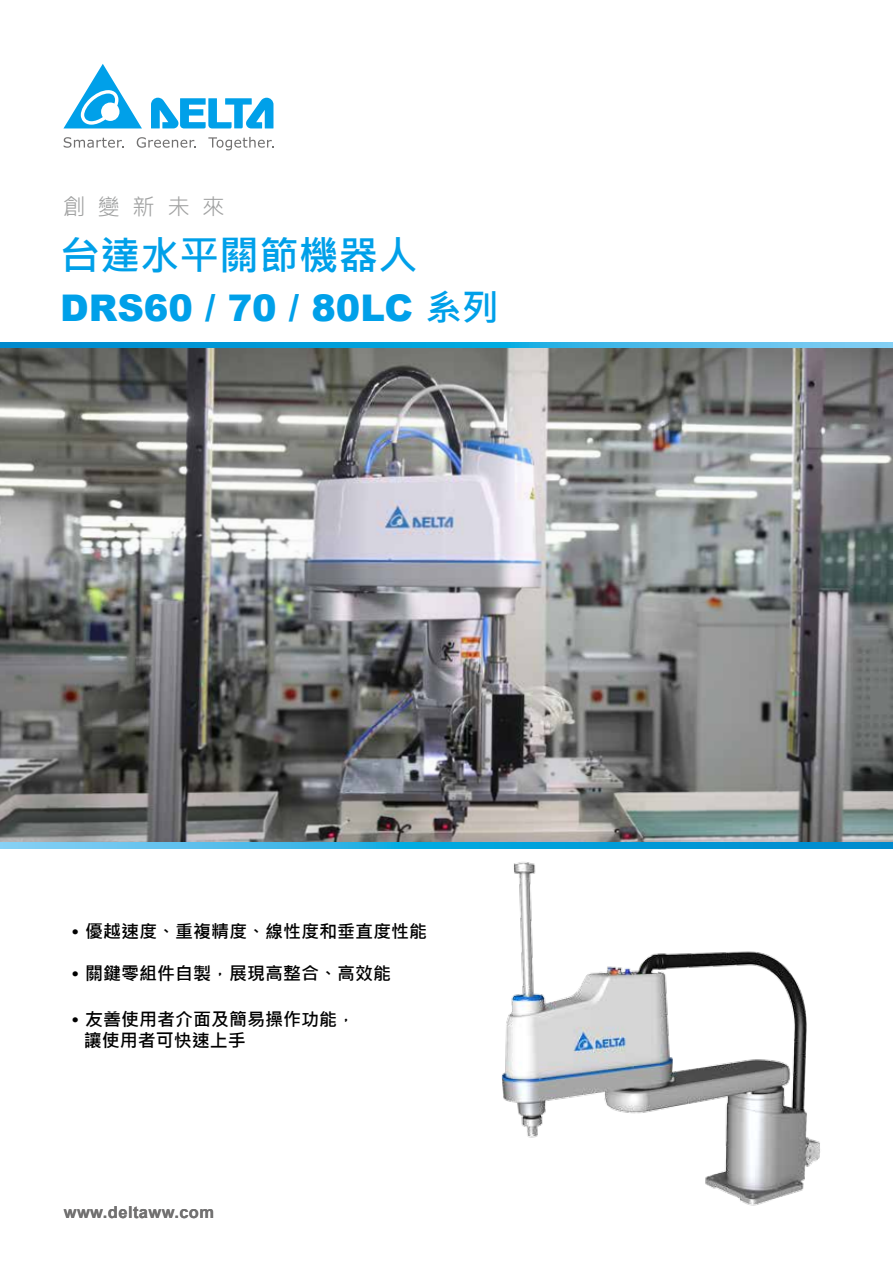
<style>
.page{position:relative;width:893px;height:1263px;background:#fff}
.page>*{position:absolute;margin:0;border:0;box-sizing:border-box;transform-origin:0 0}
.t1{font:700 39.75px "Microsoft Jheng Hei";color:#00a0e9}
.t2{font:900 36.75px "Arial";color:#00a0e9}
.t3{font:22.5px "Microsoft Jheng Hei";letter-spacing:.55em;color:#a1a2a2}
.t4{font:700 18px/21.6px "Microsoft Jheng Hei";color:#000}
.t5{font:700 16.5px "Arial";letter-spacing:.025em;color:#727171}
.s1{font-family:"Microsoft Jheng Hei";font-weight:700}
.s2{font-family:"Arial"}
</style>
<div class="page">
<svg style="left:0;top:842px;width:893px;height:6px;background:#26aae0"></svg>
<img style="left:0;top:348px;width:893px;height:494px">
<svg style="left:151px;top:98px;width:122px;height:30px"></svg>
<svg style="left:63px;top:64px;width:79px;height:64px"></svg>
<svg style="left:64px;top:137px;width:60px;height:11px"></svg>
<svg style="left:137px;top:137px;width:59px;height:11px"></svg>
<svg style="left:208px;top:137px;width:65px;height:13px"></svg>
<img style="left:501px;top:862px;width:319px;height:344px">
<p class="t3" style="left:63px;top:192px;width:164px">創變新未來</p>
<h1 class="t1" style="left:60px;top:231px;width:359px">台達水平關節機器人</h1>
<h2 class="t2" style="left:60px;top:281px;width:440px">DRS60 / 70 / 80LC <span class="s1">系列</span></h2>
<p class="t4" style="left:72px;top:920px;width:356px"><span class="s2">•</span> 優越速度、重複精度、線性度和垂直度性能</p>
<p class="t4" style="left:72px;top:963px;width:320px"><span class="s2">•</span> 關鍵零組件自製，展現高整合、高效能</p>
<p class="t4" style="left:84px;top:1008px;width:273px;text-indent:-12px"><span class="s2">•</span> 友善使用者介面及簡易操作功能，讓使用者可快速上手</p>
<p class="t5" style="left:64px;top:1201px;width:152px">www.deltaww.com</p>
</div>
